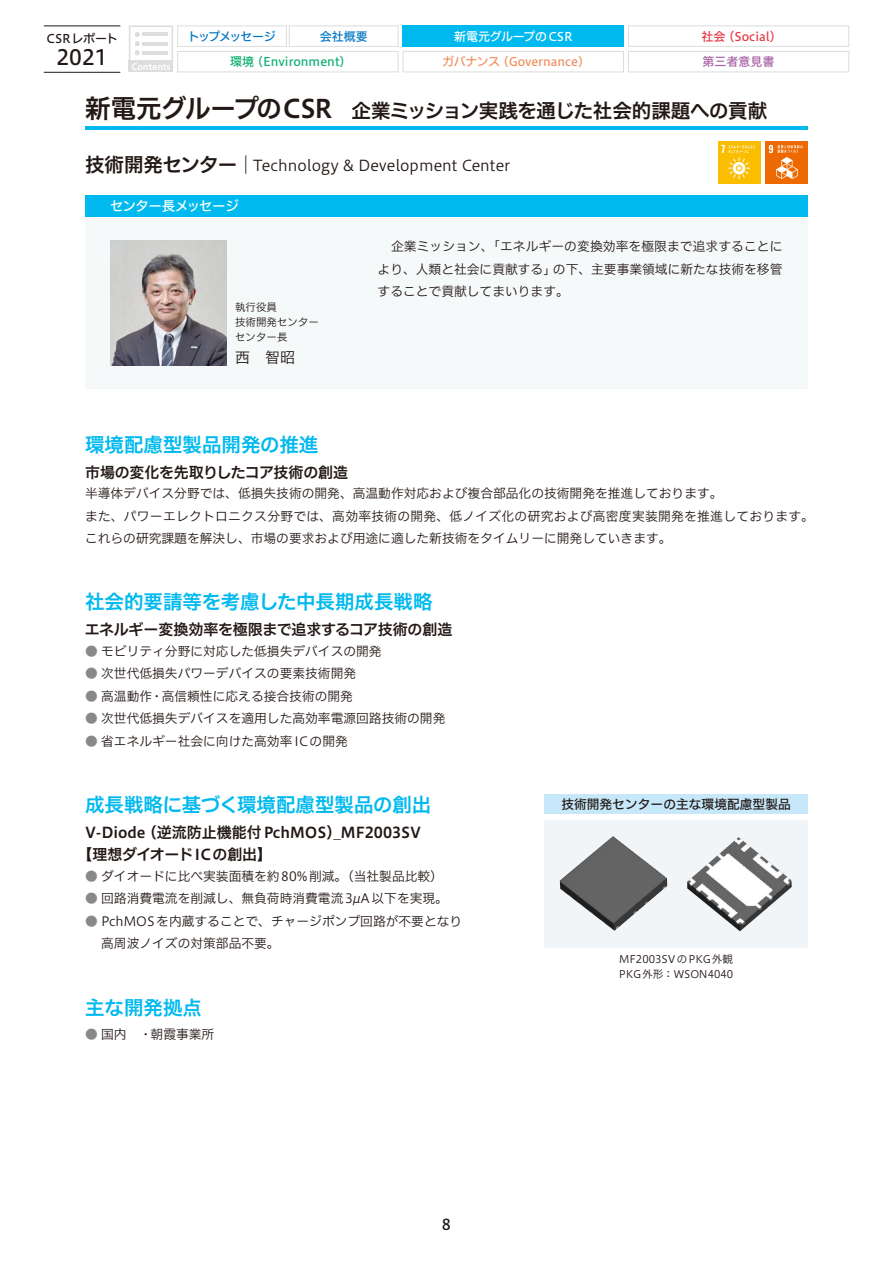
<style>
.page{position:relative;width:893px;height:1263px;background:#fff}
.page>*{position:absolute;margin:0;border:0;box-sizing:border-box;transform-origin:0 0}
.t1{font:21px "Hiragino UD Sans F Std W5";color:#221815}
.t2{font:19.5px "Hiragino UD Sans F Std W6";color:#00b9ef}
.t3{font:19.5px "Hiragino UD Sans F Std W6";letter-spacing:-.02em;color:#221815}
.t4{font:15px/22.5px "Hiragino UD Sans F Std W6";color:#221815}
.t5{font:15px "Hiragino UD Sans F Std W6";letter-spacing:-.02em;color:#221815}
.t6{font:15px "Hiragino UD Sans F Std W3";color:#221815}
.t7{font:15px "Hiragino UD Sans F Std W5";color:#221815}
.t8{font:13.5px "Hiragino UD Sans F Std W5";letter-spacing:-.04em;color:#fff}
.t9{font:12.75px/22.5px "Hiragino UD Sans F Std W3";color:#221815}
.t10{font:12.75px "Hiragino UD Sans F Std W5";color:#221815}
.t11{font:12px "Hiragino UD Sans F Std W5";letter-spacing:-.01em;color:#f18f60}
.t12{font:12px "Hiragino UD Sans F Std W5";color:#0eae71}
.t13{font:12px "Hiragino UD Sans F Std W5";letter-spacing:-.005em;color:#fff}
.t14{font:12px "Hiragino UD Sans F Std W5";color:#e83743}
.t15{font:12px "Hiragino UD Sans F Std W5";letter-spacing:-.095em;color:#0075c2}
.t16{font:12px "Hiragino UD Sans F Std W5";color:#221815}
.t17{font:12px "Hiragino UD Sans F Std W5";color:#a660a3}
.t18{font:12px "Hiragino UD Sans F Std W5";letter-spacing:-.06em;color:#0075c2}
.t19{font:10.5px/15px "Hiragino UD Sans F Std W3";color:#221815}
.t20{font:9px "Hiragino UD Sans F Std W6";color:#fff}
.s1{font-size:25.5px}
.s2{font-family:"Hiragino UD Sans F Std W6";font-size:19.5px}
.s3{font-size:19.5px}
.s4{color:#898989}
</style>
<div class="page">
<div style="left:85px;top:216px;width:723px;height:173px;background:#f6f9fa"></div>
<hr style="left:85px;top:126px;width:723px;height:4px;background:#00b9ef">
<div style="left:85px;top:195px;width:723px;height:21px;background:#00b9ef"></div>
<div style="left:718px;top:141px;width:42px;height:43px;background:#fabd00"></div>
<svg style="left:721px;top:145px;width:34px;height:34px"></svg>
<div style="left:544px;top:820px;width:264px;height:127px;background:#f2f5f7"></div>
<div style="left:544px;top:795px;width:264px;height:19px;background:#c7e8fa"></div>
<img style="left:111px;top:240px;width:116px;height:125px">
<div style="left:765px;top:141px;width:43px;height:43px;background:#ed6a02"></div>
<svg style="left:769px;top:145px;width:34px;height:34px"></svg>
<img style="left:560px;top:836px;width:232px;height:95px">
<div style="left:129px;top:26px;width:44px;height:36px;border:2px solid #dcdddd"></div>
<div style="left:129px;top:61px;width:44px;height:11px;background:#dcdddd"></div>
<hr style="left:142px;top:33px;width:25px;height:3px;background:#dcdddd">
<hr style="left:142px;top:42px;width:25px;height:3px;background:#dcdddd">
<svg style="left:135px;top:32px;width:5px;height:23px"></svg>
<hr style="left:142px;top:51px;width:25px;height:3px;background:#dcdddd">
<div style="left:177px;top:26px;width:110px;height:21px;border:1px solid #dcdddd"></div>
<div style="left:289px;top:26px;width:109px;height:21px;border:1px solid #dcdddd"></div>
<div style="left:403px;top:26px;width:221px;height:21px;background:#00b9ef"></div>
<div style="left:628px;top:26px;width:221px;height:21px;border:1px solid #dcdddd"></div>
<hr style="left:44px;top:72px;width:76px;height:1px;background:#221815">
<hr style="left:44px;top:26px;width:76px;height:1px;background:#221815">
<div style="left:628px;top:51px;width:221px;height:21px;border:1px solid #dcdddd"></div>
<div style="left:403px;top:51px;width:221px;height:21px;border:1px solid #dcdddd"></div>
<div style="left:177px;top:51px;width:221px;height:21px;border:1px solid #dcdddd"></div>
<p class="t16" style="left:47px;top:29px;width:73px">CSRレポート</p>
<p class="t15" style="left:187px;top:27px;width:90px">トップメッセージ</p>
<p class="t18" style="left:320px;top:27px;width:49px">会社概要</p>
<p class="t13" style="left:454px;top:27px;width:120px">新電元グループのCSR</p>
<p class="t14" style="left:701px;top:27px;width:82px">社会（Social）</p>
<h1 class="t1" style="left:57px;top:41px;width:53px">2021</h1>
<p class="t12" style="left:230px;top:53px;width:123px">環境（Environment）</p>
<p class="t11" style="left:442px;top:53px;width:150px">ガバナンス（Governance）</p>
<p class="t17" style="left:703px;top:53px;width:73px">第三者意見書</p>
<p class="t20" style="left:131px;top:60px;width:41px">Contents</p>
<h2 class="t3" style="left:85px;top:96px;width:683px"><span class="s1">新電元グループのCSR</span>　企業ミッション実践を通じた社会的課題への貢献</h2>
<p class="t6" style="left:85px;top:154px;width:427px"><span class="s2">技術開発センター</span> <span class="s3">|</span> Technology &amp; Development Center</p>
<p class="t8" style="left:110px;top:195px;width:130px">センター長メッセージ</p>
<p class="t19" style="left:235px;top:299px;width:85px">執行役員<br>技術開発センターセンター長</p>
<p class="t6" style="left:235px;top:346px;width:61px">西　智昭</p>
<p class="t9" style="left:378px;top:235px;width:406px;text-align:justify;text-indent:14px">企業ミッション、「エネルギーの変換効率を極限まで追求することにより、人類と社会に貢献する」の下、主要事業領域に新たな技術を移管することで貢献してまいります。</p>
<h2 class="t2" style="left:85px;top:429px;width:235px">環境配慮型製品開発の推進</h2>
<p class="t5" style="left:85px;top:461px;width:265px">市場の変化を先取りしたコア技術の創造</p>
<p class="t9" style="left:85px;top:481px;width:730px">半導体デバイス分野では、低損失技術の開発、高温動作対応および複合部品化の技術開発を推進しております。<br>また、パワーエレクトロニクス分野では、高効率技術の開発、低ノイズ化の研究および高密度実装開発を推進しております。これらの研究課題を解決し、市場の要求および用途に適した新技術をタイムリーに開発していきます。</p>
<h2 class="t2" style="left:85px;top:587px;width:349px">社会的要請等を考慮した中長期成長戦略</h2>
<p class="t5" style="left:85px;top:618px;width:369px">エネルギー変換効率を極限まで追求するコア技術の創造</p>
<p class="t9" style="left:85px;top:639px;width:298px"><span class="s4">●</span> モビリティ分野に対応した低損失デバイスの開発</p>
<p class="t9" style="left:85px;top:661px;width:273px"><span class="s4">●</span> 次世代低損失パワーデバイスの要素技術開発</p>
<p class="t9" style="left:85px;top:684px;width:269px"><span class="s4">●</span> 高温動作・高信頼性に応える接合技術の開発</p>
<p class="t9" style="left:85px;top:706px;width:362px"><span class="s4">●</span> 次世代低損失デバイスを適用した高効率電源回路技術の開発</p>
<p class="t9" style="left:85px;top:729px;width:264px"><span class="s4">●</span> 省エネルギー社会に向けた高効率ICの開発</p>
<h2 class="t2" style="left:85px;top:789px;width:348px">成長戦略に基づく環境配慮型製品の創出</h2>
<p class="t4" style="left:78px;top:820px;width:345px;text-indent:8px">V-Diode（逆流防止機能付PchMOS）_MF2003SV【理想ダイオードICの創出】</p>
<p class="t9" style="left:85px;top:864px;width:359px"><span class="s4">●</span> ダイオードに比べ実装面積を約80%削減。（当社製品比較）</p>
<p class="t9" style="left:85px;top:886px;width:364px"><span class="s4">●</span> 回路消費電流を削減し、無負荷時消費電流3μA以下を実現。</p>
<p class="t9" style="left:101px;top:909px;width:363px;text-indent:-16px"><span class="s4">●</span> PchMOSを内蔵することで、チャージポンプ回路が不要となり高周波ノイズの対策部品不要。</p>
<h2 class="t2" style="left:85px;top:993px;width:118px">主な開発拠点</h2>
<p class="t9" style="left:85px;top:1022px;width:131px"><span class="s4">●</span> 国内　・朝霞事業所</p>
<p class="t7" style="left:442px;top:1213px;width:11px">8</p>
<p class="t10" style="left:561px;top:794px;width:231px">技術開発センターの主な環境配慮型製品</p>
<p class="t19" style="left:619px;top:951px;width:116px">MF2003SVのPKG外観<br>PKG外形：WSON4040</p>
</div>
